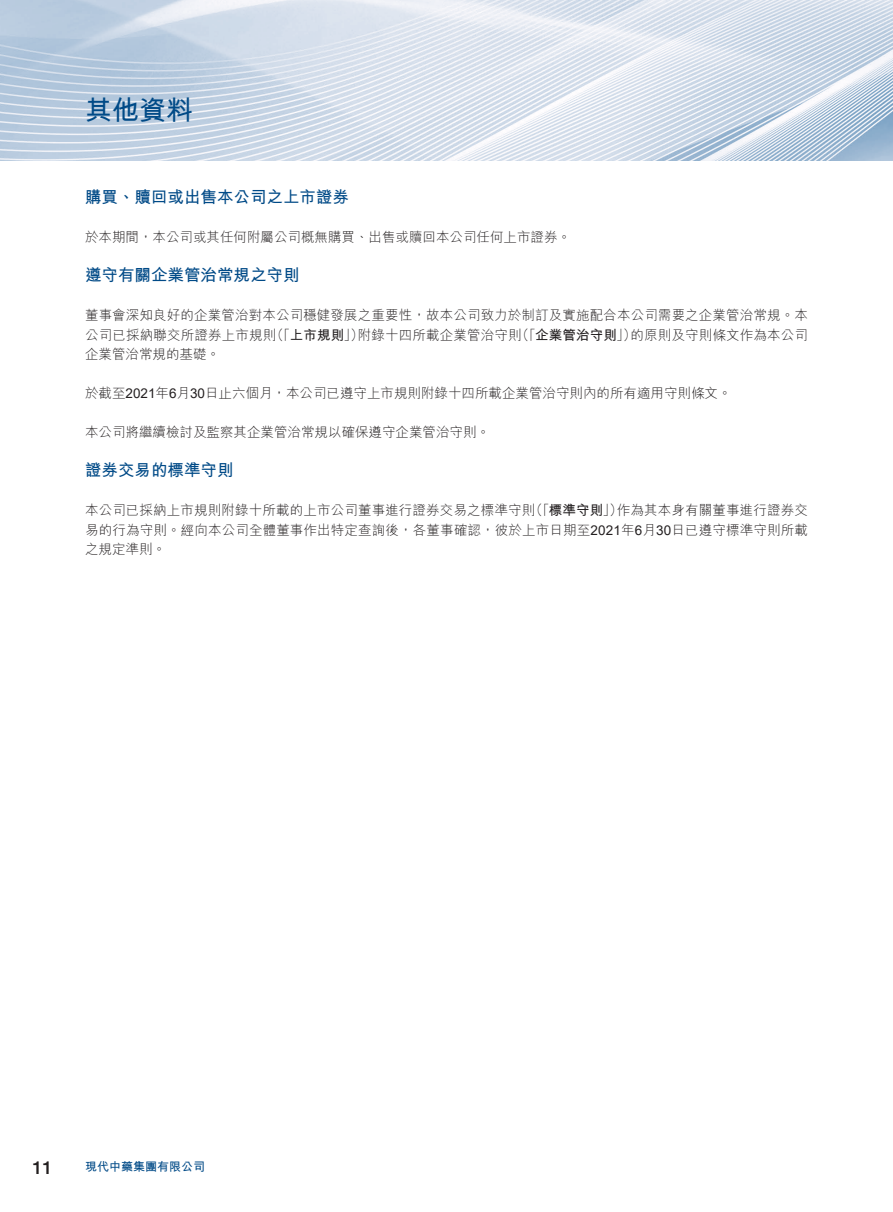
<style>
.page{position:relative;width:893px;height:1212px;background:#fff}
.page>*{position:absolute;margin:0;border:0;box-sizing:border-box;transform-origin:0 0}
.t1{font:700 27px "M Hei HK";color:#004a87}
.t2{font:500 18px "Helvetica Neue LT Std";color:#231f20}
.t3{font:700 16.5px "M Hei HK";color:#004a87}
.t4{font:300 13.5px/19.5px "M Hei HK";color:#231f20;text-align:justify}
.t5{font:700 12px "M Hei HK";color:#004a87}
.s1{font-weight:700}
.s2{font-family:"Arial";font-weight:400}
</style>
<div class="page">
<img style="left:0;top:0;width:893px;height:160px">
<h1 class="t1" style="left:85px;top:90px;width:109px">其他資料</h1>
<p class="t3" style="left:85px;top:185px;width:265px">購買、贖回或出售本公司之上市證券</p>
<p class="t4" style="left:85px;top:227px;width:487px">於本期間，本公司或其任何附屬公司概無購買、出售或贖回本公司任何上市證券。</p>
<p class="t3" style="left:85px;top:263px;width:216px">遵守有關企業管治常規之守則</p>
<p class="t4" style="left:85px;top:305px;width:724px">董事會深知良好的企業管治對本公司穩健發展之重要性，故本公司致力於制訂及實施配合本公司需要之企業管治常規。本公司已採納聯交所證券上市規則（「<span class="s1">上市規則</span>」）附錄十四所載企業管治守則（「<span class="s1">企業管治守則</span>」）的原則及守則條文作為本公司企業管治常規的基礎。</p>
<p class="t4" style="left:85px;top:383px;width:648px">於截至<span class="s2">2021</span>年<span class="s2">6</span>月<span class="s2">30</span>日止六個月，本公司已遵守上市規則附錄十四所載企業管治守則內的所有適用守則條文。</p>
<p class="t4" style="left:85px;top:422px;width:407px">本公司將繼續檢討及監察其企業管治常規以確保遵守企業管治守則。</p>
<p class="t3" style="left:85px;top:458px;width:150px">證券交易的標準守則</p>
<p class="t4" style="left:85px;top:500px;width:724px">本公司已採納上市規則附錄十所載的上市公司董事進行證券交易之標準守則（「<span class="s1">標準守則</span>」）作為其本身有關董事進行證券交易的行為守則。經向本公司全體董事作出特定查詢後，各董事確認，彼於上市日期至<span class="s2">2021</span>年<span class="s2">6</span>月<span class="s2">30</span>日已遵守標準守則所載之規定準則。</p>
<h2 class="t2" style="left:33px;top:1157px;width:22px">11</h2>
<p class="t5" style="left:85px;top:1158px;width:121px">現代中藥集團有限公司</p>
</div>
